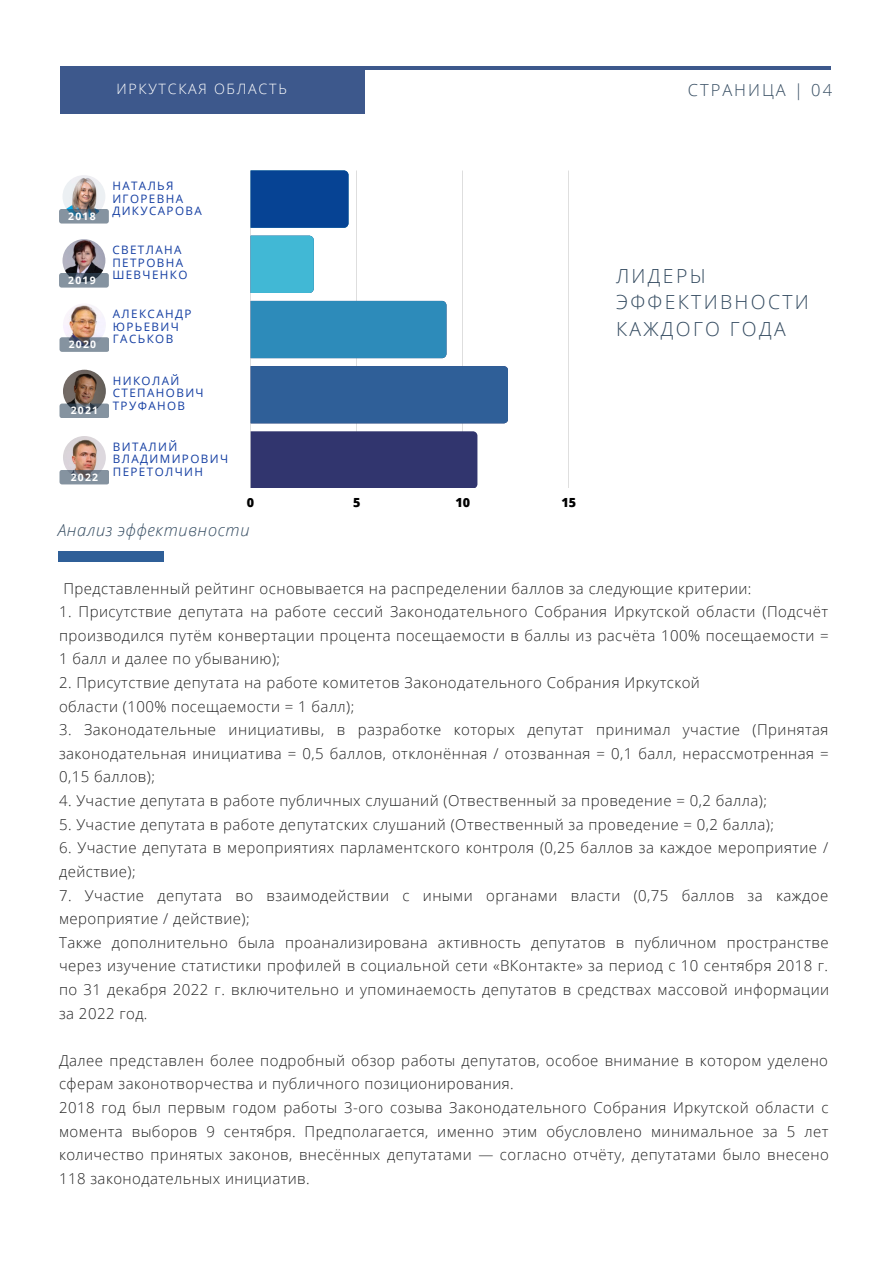
<style>
.page{position:relative;width:893px;height:1264px;background:#fff}
.page>*{position:absolute;margin:0;border:0;box-sizing:border-box;transform-origin:0 0}
.t1{font:300 19.35px/26.5px "Open Sans";letter-spacing:.12em;color:#364d62}
.t2{font:italic 300 16.5px "Open Sans";letter-spacing:.04em;color:#364d62}
.t3{font:300 16.5px "Open Sans";letter-spacing:.12em;color:#364d62}
.t4{font:300 15px/23.5px "Open Sans";letter-spacing:.03em;color:#222}
.t5{font:300 14.25px "Open Sans";letter-spacing:.12em;color:#fff}
.t6{font:800 12.6px "Open Sans";color:#000}
.t7{font:11.7px/12.6px "Open Sans";letter-spacing:.12em;color:#143ea2}
.t8{font:700 10.35px "Open Sans";letter-spacing:.12em;color:#fff}
</style>
<div class="page">
<hr style="left:60px;top:66px;width:770px;height:4px;background:#3d588c">
<div style="left:60px;top:66px;width:305px;height:47px;background:#3d588c"></div>
<div style="left:58px;top:551px;width:105px;height:10px;background:#2f5f98"></div>
<svg style="left:250px;top:170px;width:319px;height:318px"></svg>
<svg style="left:472px;top:431px;width:5px;height:57px"></svg>
<svg style="left:503px;top:366px;width:5px;height:57px"></svg>
<svg style="left:441px;top:301px;width:5px;height:57px"></svg>
<svg style="left:309px;top:236px;width:5px;height:57px"></svg>
<svg style="left:344px;top:170px;width:4px;height:58px"></svg>
<img style="left:62px;top:175px;width:43px;height:43px;border-radius:50%">
<svg style="left:59px;top:209px;width:50px;height:14px"></svg>
<img style="left:62px;top:239px;width:43px;height:43px;border-radius:50%">
<svg style="left:59px;top:273px;width:50px;height:14px"></svg>
<img style="left:63px;top:303px;width:43px;height:43px;border-radius:50%">
<svg style="left:59px;top:337px;width:50px;height:15px"></svg>
<img style="left:63px;top:370px;width:43px;height:42px;border-radius:50%">
<svg style="left:59px;top:403px;width:50px;height:15px"></svg>
<img style="left:63px;top:436px;width:43px;height:43px;border-radius:50%">
<svg style="left:59px;top:470px;width:50px;height:14px"></svg>
<p class="t5" style="left:116px;top:79px;width:172px">ИРКУТСКАЯ ОБЛАСТЬ</p>
<p class="t3" style="left:687px;top:79px;width:146px">СТРАНИЦА | 04</p>
<p class="t8" style="left:68px;top:208px;width:29px">2018</p>
<p class="t8" style="left:68px;top:272px;width:29px">2019</p>
<p class="t8" style="left:69px;top:337px;width:29px">2020</p>
<p class="t8" style="left:71px;top:403px;width:29px">2021</p>
<p class="t8" style="left:71px;top:469px;width:29px">2022</p>
<p class="t7" style="left:112px;top:179px;width:91px">НАТАЛЬЯ<br>ИГОРЕВНА<br>ДИКУСАРОВА</p>
<p class="t7" style="left:112px;top:243px;width:77px">СВЕТЛАНА<br>ПЕТРОВНА<br>ШЕВЧЕНКО</p>
<p class="t7" style="left:113px;top:307px;width:80px">АЛЕКСАНДР<br>ЮРЬЕВИЧ<br>ГАСЬКОВ</p>
<p class="t7" style="left:113px;top:374px;width:92px">НИКОЛАЙ<br>СТЕПАНОВИЧ<br>ТРУФАНОВ</p>
<p class="t7" style="left:113px;top:440px;width:117px">ВИТАЛИЙ<br>ВЛАДИМИРОВИЧ<br>ПЕРЕТОЛЧИН</p>
<p class="t6" style="left:247px;top:493px;width:9px">0</p>
<p class="t6" style="left:353px;top:493px;width:9px">5</p>
<p class="t6" style="left:455px;top:493px;width:16px">10</p>
<p class="t6" style="left:561px;top:493px;width:16px">15</p>
<p class="t1" style="left:616px;top:262px;width:194px">ЛИДЕРЫ<br>ЭФФЕКТИВНОСТИ<br>КАЖДОГО ГОДА</p>
<p class="t2" style="left:58px;top:518px;width:193px">Анализ эффективности</p>
<p class="t4" style="left:63px;top:576px;width:689px">Представленный рейтинг основывается на распределении баллов за следующие критерии:</p>
<p class="t4" style="left:59px;top:599px;width:771px;text-align:justify">1. Присутствие депутата на работе сессий Законодательного Собрания Иркутской области (Подсчёт производился путём конвертации процента посещаемости в баллы из расчёта 100% посещаемости = 1 балл и далее по убыванию);</p>
<p class="t4" style="left:59px;top:670px;width:642px">2. Присутствие депутата на работе комитетов Законодательного Собрания Иркутской области (100% посещаемости = 1 балл);</p>
<p class="t4" style="left:59px;top:717px;width:771px;text-align:justify">3. Законодательные инициативы, в разработке которых депутат принимал участие (Принятая законодательная инициатива = 0,5 баллов, отклонённая / отозванная = 0,1 балл, нерассмотренная = 0,15 баллов);</p>
<p class="t4" style="left:59px;top:788px;width:709px">4. Участие депутата в работе публичных слушаний (Отвественный за проведение = 0,2 балла);</p>
<p class="t4" style="left:59px;top:812px;width:716px">5. Участие депутата в работе депутатских слушаний (Отвественный за проведение = 0,2 балла);</p>
<p class="t4" style="left:59px;top:835px;width:770px">6. Участие депутата в мероприятиях парламентского контроля (0,25 баллов за каждое мероприятие / действие);</p>
<p class="t4" style="left:59px;top:882px;width:771px">7. Участие депутата во взаимодействии с иными органами власти (0,75 баллов за каждое мероприятие / действие);<br>Также дополнительно была проанализирована активность депутатов в публичном пространстве через изучение статистики профилей в социальной сети «ВКонтакте» за период с 10 сентября 2018 г. по 31 декабря 2022 г. включительно и упоминаемость депутатов в средствах массовой информации за 2022 год.</p>
<p class="t4" style="left:59px;top:1048px;width:771px">Далее представлен более подробный обзор работы депутатов, особое внимание в котором уделено сферам законотворчества и публичного позиционирования.<br>2018 год был первым годом работы 3-ого созыва Законодательного Собрания Иркутской области с момента выборов 9 сентября. Предполагается, именно этим обусловлено минимальное за 5 лет количество принятых законов, внесённых депутатами — согласно отчёту, депутатами было внесено 118 законодательных инициатив.</p>
</div>
